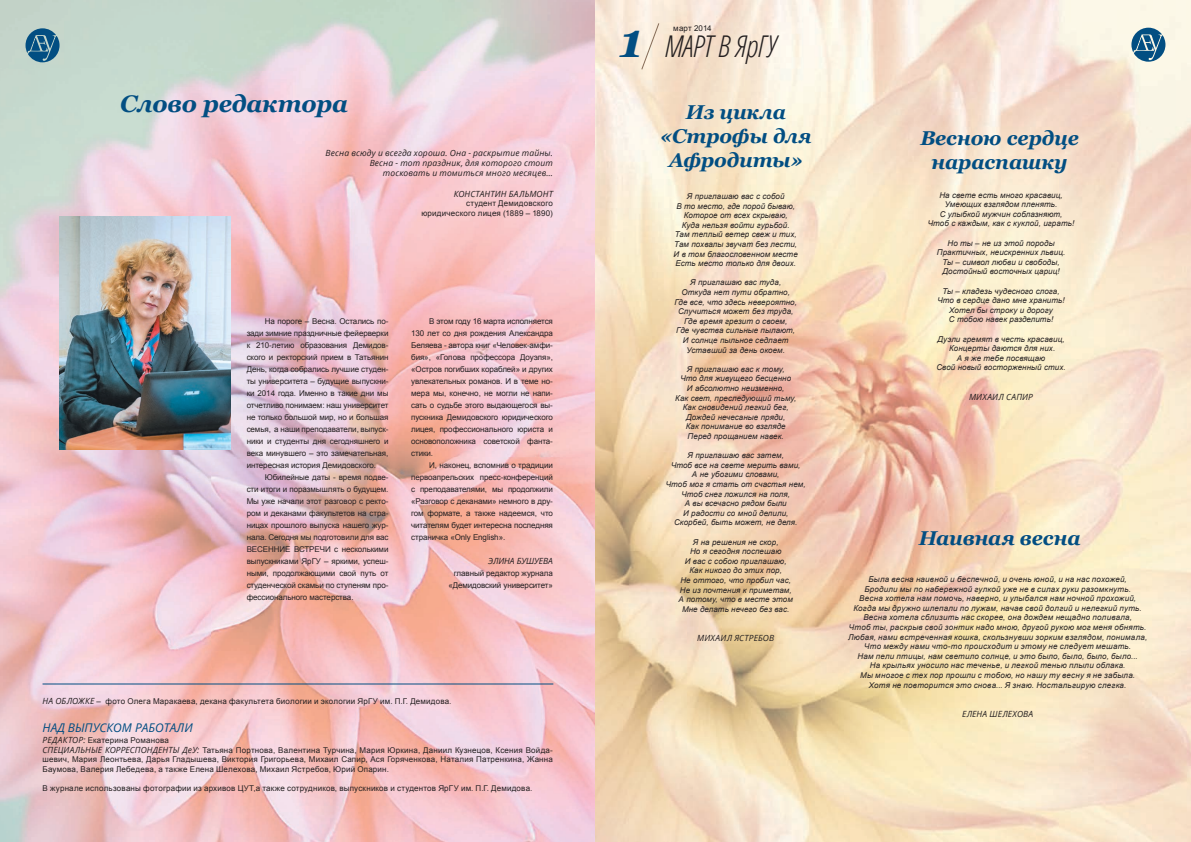
<style>
.page{position:relative;width:1191px;height:842px;background:#fff}
.page>*{position:absolute;margin:0;border:0;box-sizing:border-box;transform-origin:0 0}
.t1{font:italic 700 48px "Georgia";color:#024e82}
.t2{font:italic 300 condensed 30px "Open Sans";letter-spacing:-.01em;color:#231f20}
.t3{font:italic 700 24px "Georgia";letter-spacing:-.01em;color:#024e82}
.t4{font:italic 700 20px/24px "Georgia";letter-spacing:-.01em;color:#024e82;text-align:center}
.t5{font:italic 12px "Open Sans";color:#024e82}
.t6{font:italic 8.5px/10.2px "Open Sans";letter-spacing:.015em;color:#231f20;text-align:right}
.t7{font:italic 8.5px "Open Sans";letter-spacing:-.01em;color:#231f20}
.t8{font:italic 8px/9.6px "Arial";letter-spacing:.01em;color:#231f20;text-align:center}
.t9{font:8px/12px "Arial";letter-spacing:.02em;color:#231f20;text-align:justify}
.t10{font:8px/12px "Arial";letter-spacing:-.01em;color:#231f20;text-align:right}
.s1{font-family:"Open Sans";font-style:italic;font-size:8.5px}
</style>
<div class="page">
<img style="left:0;top:0;width:1191px;height:842px">
<svg style="left:26px;top:28px;width:34px;height:34px"></svg>
<svg style="left:1131px;top:28px;width:34px;height:34px"></svg>
<hr style="left:43px;top:684px;width:510px;height:1px;background:#024e82">
<img style="left:60px;top:217px;width:171px;height:233px">
<svg style="left:640px;top:22px;width:20px;height:49px"></svg>
<h3 class="t3" style="left:120px;top:88px;width:229px">Слово редактора</h3>
<p class="t6" style="left:325px;top:148px;width:229px">Весна всюду и всегда хороша. Она - раскрытие тайны.<br>Весна - тот праздник, для которого стоит тосковать и томиться много месяцев…</p>
<p class="t6" style="left:454px;top:188px;width:101px">КОНСТАНТИН БАЛЬМОНТ</p>
<p class="t9" style="left:421px;top:199px;width:133px;line-height:9.6px;text-align:right">студент Демидовского юридического лицея (1889 – 1890)</p>
<p class="t9" style="left:247px;top:315px;width:143px;text-indent:18px">На пороге – Весна. Остались по&shy;зади зимние праздничные фейерверки к 210-летию образования Демидов&shy;ского и ректорский прием в Татьянин День, когда собрались лучшие студен&shy;ты университета – будущие выпускни&shy;ки 2014 года. Именно в такие дни мы отчетливо понимаем: наш университет не только большой мир, но и большая семья, а наши преподаватели, выпуск&shy;ники и студенты дня сегодняшнего и века минувшего – это замечательная, интересная история Демидовского.</p>
<p class="t9" style="left:247px;top:471px;width:143px;text-indent:18px">Юбилейные даты - время подве&shy;сти итоги и поразмышлять о будущем.<br>Мы уже начали этот разговор с ректо&shy;ром и деканами факультетов на стра&shy;ницах прошлого выпуска нашего жур&shy;нала. Сегодня мы подготовили для вас ВЕСЕННИЕ ВСТРЕЧИ с несколькими выпускниками ЯрГУ – яркими, успеш&shy;ными, продолжающими свой путь от студенческой скамьи по ступеням про&shy;фессионального мастерства.</p>
<p class="t9" style="left:411px;top:315px;width:143px;text-indent:18px">В этом году 16 марта исполняется 130 лет со дня рождения Александра Беляева - автора книг «Человек-амфи&shy;бия», «Голова профессора Доуэля», «Остров погибших кораблей» и других увлекательных романов. И в теме но&shy;мера мы, конечно, не могли не напи&shy;сать о судьбе этого выдающегося вы&shy;пускника Демидовского юридического лицея, профессионального юриста и основоположника советской фанта&shy;стики.</p>
<p class="t9" style="left:411px;top:459px;width:143px;text-indent:18px">И, наконец, вспомнив о традиции первоапрельских пресс-конференций с преподавателями, мы продолжили «Разговор с деканами» немного в дру&shy;гом формате, а также надеемся, что читателям будет интересна последняя страничка «Only English».</p>
<p class="t7" style="left:488px;top:555px;width:66px">ЭЛИНА БУШУЕВА</p>
<p class="t10" style="left:448px;top:567px;width:106px">главный редактор журнала «Демидовский университет»</p>
<p class="t9" style="left:43px;top:695px;width:410px"><span class="s1">НА ОБЛОЖКЕ</span> – фото Олега Маракаева, декана факультета биологии и экологии ЯрГУ им. П.Г. Демидова.</p>
<h3 class="t5" style="left:43px;top:720px;width:152px">НАД ВЫПУСКОМ РАБОТАЛИ</h3>
<p class="t9" style="left:43px;top:735px;width:512px;line-height:9.8px;text-align:left"><span class="s1">РЕДАКТОР:</span> Екатерина Романова<br><span class="s1">СПЕЦИАЛЬНЫЕ КОРРЕСПОНДЕНТЫ ДеУ:</span> Татьяна Портнова, Валентина Турчина, Мария Юркина, Даниил Кузнецов, Ксения Войда&shy;шевич, Мария Леонтьева, Дарья Гладышева, Виктория Григорьева, Михаил Сапир, Ася Горяченкова, Наталия Патренкина, Жанна Баумова, Валерия Лебедева, а также Елена Шелехова, Михаил Ястребов, Юрий Опарин.</p>
<p class="t9" style="left:43px;top:782px;width:491px">В журнале использованы фотографии из архивов ЦУТ,а также сотрудников, выпускников и студентов ЯрГУ им. П.Г. Демидова.</p>
<h1 class="t1" style="left:619px;top:9px;width:25px">1</h1>
<p class="t9" style="left:673px;top:22px;width:40px">март 2014</p>
<h2 class="t2" style="left:664px;top:26px;width:113px">МАРТ В ЯрГУ</h2>
<h3 class="t4" style="left:660px;top:100px;width:153px">Из цикла «Строфы для<br>Афродиты»</h3>
<p class="t8" style="left:673px;top:192px;width:126px">Я приглашаю вас с собой<br>В то место, где порой бываю,<br>Которое от всех скрываю,<br>Куда нельзя войти гурьбой.<br>Там теплый ветер свеж и тих,<br>Там похвалы звучат без лести,<br>И в том благословенном месте<br>Есть место только для двоих.</p>
<p class="t8" style="left:674px;top:278px;width:124px">Я приглашаю вас туда,<br>Откуда нет пути обратно,<br>Где все, что здесь невероятно,<br>Случиться может без труда,<br>Где время грезит о своем,<br>Где чувства сильные пылают,<br>И солнце пыльное седлает<br>Уставший за день окоем.</p>
<p class="t8" style="left:675px;top:364px;width:123px">Я приглашаю вас к тому,<br>Что для живущего бесценно<br>И абсолютно неизменно,<br>Как свет, преследующий тьму,<br>Как сновидений легкий бег,<br>Дождей нечесаные пряди,<br>Как понимание во взгляде<br>Перед прощанием навек.</p>
<p class="t8" style="left:666px;top:451px;width:141px">Я приглашаю вас затем,<br>Чтоб все на свете мерить вами,<br>А не убогими словами,<br>Чтоб мог я стать от счастья нем,<br>Чтоб снег ложился на поля,<br>А вы всечасно рядом были<br>И радости со мной делили,<br>Скорбей, быть может, не деля.</p>
<p class="t8" style="left:678px;top:537px;width:116px">Я на решения не скор,<br>Но я сегодня поспешаю<br>И вас с собою приглашаю,<br>Как никого до этих пор,<br>Не оттого, что пробил час,<br>Не из почтения к приметам,<br>А потому, что в месте этом<br>Мне делать нечего без вас.</p>
<p class="t6" style="left:697px;top:633px;width:78px">МИХАИЛ ЯСТРЕБОВ</p>
<h3 class="t4" style="left:920px;top:126px;width:160px">Весною сердце нараспашку</h3>
<p class="t8" style="left:927px;top:190px;width:148px">На свете есть много красавиц,<br>Умеющих взглядом пленять.<br>С улыбкой мужчин соблазняют,<br>Чтоб с каждым, как с куклой, играть!</p>
<p class="t8" style="left:936px;top:238px;width:130px">Но ты – не из этой породы<br>Практичных, неискренних львиц.<br>Ты – символ любви и свободы,<br>Достойный восточных цариц!</p>
<p class="t8" style="left:937px;top:286px;width:129px">Ты – кладезь чудесного слога,<br>Что в сердце дано мне хранить!<br>Хотел бы строку и дорогу<br>С тобою навек разделить!</p>
<p class="t8" style="left:936px;top:334px;width:131px">Дуэли гремят в честь красавиц,<br>Концерты даются для них.<br>А я же тебе посвящаю<br>Свой новый восторженный стих.</p>
<p class="t6" style="left:969px;top:391px;width:66px">МИХАИЛ САПИР</p>
<h3 class="t4" style="left:918px;top:526px;width:163px">Наивная весна</h3>
<p class="t8" style="left:848px;top:574px;width:301px">Была весна наивной и беспечной, и очень юной, и на нас похожей,<br>Бродили мы по набережной гулкой уже не в силах руки разомкнуть.<br>Весна хотела нам помочь, наверно, и улыбался нам ночной прохожий, Когда мы дружно шлепали по лужам, начав свой долгий и нелегкий путь.<br>Весна хотела сблизить нас скорее, она дождем нещадно поливала,<br>Чтоб ты, раскрыв свой зонтик надо мною, другой рукою мог меня обнять.<br>Любая, нами встреченная кошка, скользнувши зорким взглядом, понимала, Что между нами что-то происходит и этому не следует мешать.<br>Нам пели птицы, нам светило солнце, и это было, было, было, было...<br>На крыльях уносило нас теченье, и легкой тенью плыли облака.<br>Мы многое с тех пор прошли с тобою, но нашу ту весну я не забыла.<br>Хотя не повторится это снова... Я знаю. Ностальгирую слегка.</p>
<p class="t6" style="left:962px;top:709px;width:73px">ЕЛЕНА ШЕЛЕХОВА</p>
</div>
